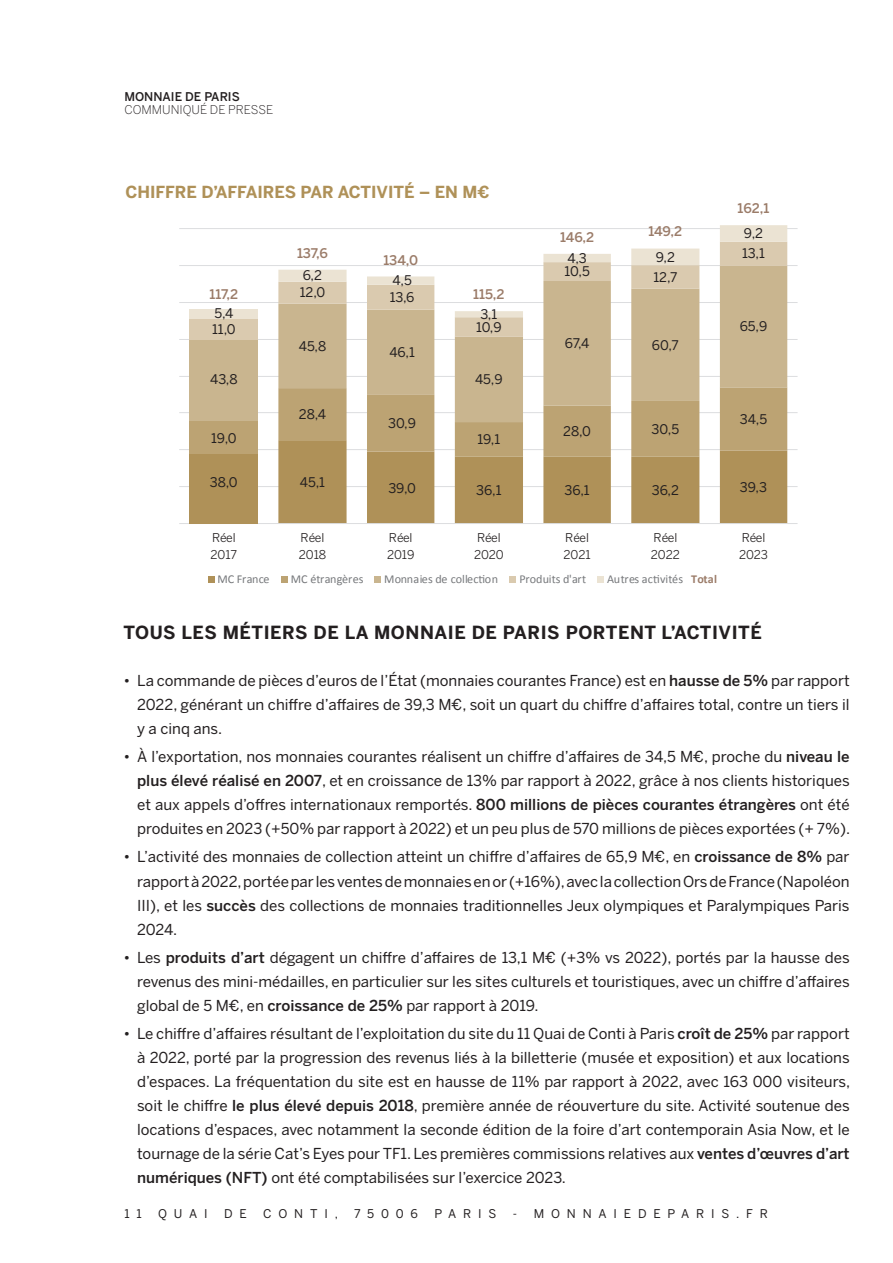
<style>
.page{position:relative;width:893px;height:1263px;background:#fff}
.page>*{position:absolute;margin:0;border:0;box-sizing:border-box;transform-origin:0 0}
.t1{font:700 18px "Benton Sans";letter-spacing:.03em;color:#231f20}
.t2{font:700 16.5px "Benton Sans";color:#af9158}
.t3{font:15px/24px "Benton Sans";color:#231f20;text-align:justify}
.t4{font:13.2px "Benton Sans";color:#231f20}
.t5{font:500 13.2px "Benton Sans";letter-spacing:-.005em;color:#9b7c69}
.t6{font:12px "Calibri";color:#76787b}
.t7{font:12px/16.2px "Benton Sans";letter-spacing:-.005em;color:#231f20}
.t8{font:12px "Benton Sans";letter-spacing:.57em;color:#231f20}
.t9{font:300 12px "Benton Sans";color:#231f20}
.t10{font:500 12px "Benton Sans";color:#231f20}
.s1{font-weight:700;color:#9b7c69}
.s2{font-weight:500}
</style>
<div class="page">
<hr style="left:179px;top:486px;width:619px;height:1px;background:#dcdddf">
<hr style="left:179px;top:449px;width:619px;height:1px;background:#dcdddf">
<hr style="left:179px;top:412px;width:619px;height:1px;background:#dcdddf">
<hr style="left:179px;top:376px;width:619px;height:1px;background:#dcdddf">
<hr style="left:179px;top:339px;width:619px;height:1px;background:#dcdddf">
<hr style="left:179px;top:302px;width:619px;height:1px;background:#dcdddf">
<hr style="left:179px;top:265px;width:619px;height:1px;background:#dcdddf">
<hr style="left:179px;top:228px;width:619px;height:1px;background:#dcdddf">
<svg style="left:278px;top:422px;width:509px;height:101px"></svg>
<svg style="left:278px;top:337px;width:509px;height:85px;fill:#c9b58f"></svg>
<svg style="left:278px;top:317px;width:509px;height:20px;fill:#c9b58f"></svg>
<svg style="left:278px;top:225px;width:509px;height:92px"></svg>
<hr style="left:179px;top:523px;width:619px;height:1px;background:#dcdddf">
<div style="left:208px;top:576px;width:7px;height:7px;background:#af9158"></div>
<div style="left:281px;top:576px;width:7px;height:7px;background:#bca373"></div>
<div style="left:375px;top:576px;width:6px;height:7px;background:#c9b58f"></div>
<div style="left:509px;top:576px;width:7px;height:7px;background:#dacaaf"></div>
<div style="left:597px;top:576px;width:7px;height:7px;background:#ebe3d3"></div>
<div style="left:190px;top:454px;width:68px;height:70px;background:#af9158"></div>
<div style="left:190px;top:420px;width:68px;height:34px;background:#bca373"></div>
<div style="left:190px;top:339px;width:68px;height:81px;background:#c9b58f"></div>
<div style="left:190px;top:319px;width:68px;height:20px;background:#dacaaf"></div>
<div style="left:190px;top:310px;width:68px;height:9px;background:#ebe3d3"></div>
<p class="t10" style="left:124px;top:89px;width:117px">MONNAIE DE PARIS</p>
<p class="t9" style="left:124px;top:103px;width:150px">COMMUNIQUÉ DE PRESSE</p>
<p class="t2" style="left:125px;top:182px;width:366px">CHIFFRE D’AFFAIRES PAR ACTIVITÉ – EN M€</p>
<p class="t5" style="left:297px;top:245px;width:32px">137,6</p>
<p class="t5" style="left:383px;top:252px;width:36px">134,0</p>
<p class="t5" style="left:209px;top:287px;width:30px">117,2</p>
<p class="t4" style="left:303px;top:268px;width:21px">6,2</p>
<p class="t4" style="left:392px;top:273px;width:21px">4,5</p>
<p class="t4" style="left:300px;top:285px;width:27px">12,0</p>
<p class="t4" style="left:390px;top:289px;width:26px">13,6</p>
<p class="t5" style="left:473px;top:287px;width:33px">115,2</p>
<p class="t4" style="left:214px;top:305px;width:20px">5,4</p>
<p class="t4" style="left:212px;top:322px;width:25px">11,0</p>
<p class="t4" style="left:480px;top:306px;width:18px">3,1</p>
<p class="t4" style="left:476px;top:319px;width:27px">10,9</p>
<p class="t4" style="left:299px;top:338px;width:29px">45,8</p>
<p class="t4" style="left:389px;top:344px;width:27px">46,1</p>
<p class="t4" style="left:210px;top:372px;width:29px">43,8</p>
<p class="t4" style="left:475px;top:372px;width:29px">45,9</p>
<p class="t4" style="left:299px;top:406px;width:29px">28,4</p>
<p class="t4" style="left:388px;top:415px;width:30px">30,9</p>
<p class="t4" style="left:211px;top:430px;width:27px">19,0</p>
<p class="t4" style="left:477px;top:432px;width:24px">19,1</p>
<p class="t5" style="left:560px;top:229px;width:36px">146,2</p>
<p class="t5" style="left:648px;top:224px;width:35px">149,2</p>
<p class="t4" style="left:567px;top:250px;width:21px">4,3</p>
<p class="t4" style="left:656px;top:249px;width:21px">9,2</p>
<p class="t4" style="left:564px;top:263px;width:27px">10,5</p>
<p class="t4" style="left:653px;top:269px;width:25px">12,7</p>
<p class="t4" style="left:565px;top:335px;width:26px">67,4</p>
<p class="t4" style="left:652px;top:337px;width:28px">60,7</p>
<p class="t4" style="left:563px;top:424px;width:29px">28,0</p>
<p class="t4" style="left:652px;top:421px;width:29px">30,5</p>
<p class="t5" style="left:738px;top:200px;width:33px">162,1</p>
<p class="t4" style="left:744px;top:225px;width:21px">9,2</p>
<p class="t4" style="left:742px;top:246px;width:24px">13,1</p>
<p class="t4" style="left:740px;top:319px;width:29px">65,9</p>
<p class="t4" style="left:740px;top:411px;width:29px">34,5</p>
<p class="t4" style="left:210px;top:474px;width:29px">38,0</p>
<p class="t4" style="left:300px;top:474px;width:27px">45,1</p>
<p class="t4" style="left:388px;top:480px;width:29px">39,0</p>
<p class="t4" style="left:476px;top:483px;width:27px">36,1</p>
<p class="t4" style="left:564px;top:483px;width:27px">36,1</p>
<p class="t4" style="left:652px;top:483px;width:29px">36,2</p>
<p class="t4" style="left:740px;top:480px;width:29px">39,3</p>
<p class="t7" style="left:212px;top:530px;width:25px">Réel</p>
<p class="t7" style="left:301px;top:530px;width:25px">Réel</p>
<p class="t7" style="left:211px;top:546px;width:28px">2017</p>
<p class="t7" style="left:299px;top:546px;width:29px">2018</p>
<p class="t7" style="left:387px;top:530px;width:29px">Réel<br>2019</p>
<p class="t7" style="left:474px;top:530px;width:31px">Réel<br>2020</p>
<p class="t7" style="left:564px;top:530px;width:29px">Réel<br>2021</p>
<p class="t7" style="left:651px;top:530px;width:30px">Réel<br>2022</p>
<p class="t7" style="left:739px;top:530px;width:30px">Réel<br>2023</p>
<p class="t6" style="left:217px;top:571px;width:54px">MC France</p>
<p class="t6" style="left:291px;top:571px;width:74px">MC étrangères</p>
<p class="t6" style="left:384px;top:571px;width:115px">Monnaies de collection</p>
<p class="t6" style="left:519px;top:571px;width:68px">Produits d'art</p>
<p class="t6" style="left:607px;top:571px;width:111px">Autres activités <span class="s1">Total</span></p>
<p class="t1" style="left:124px;top:622px;width:640px">TOUS LES MÉTIERS DE LA MONNAIE DE PARIS PORTENT L’ACTIVITÉ</p>
<p class="t3" style="left:137px;top:668px;width:714px;text-indent:-14px">• La commande de pièces d’euros de l’État (monnaies courantes France) est en <span class="s2">hausse de 5%</span> par rapport 2022, générant un chiffre d’affaires de 39,3 M€, soit un quart du chiffre d’affaires total, contre un tiers il y a cinq ans.</p>
<p class="t3" style="left:137px;top:745px;width:714px;text-indent:-14px">• À l’exportation, nos monnaies courantes réalisent un chiffre d’affaires de 34,5 M€, proche du <span class="s2">niveau le plus élevé réalisé en 2007</span>, et en croissance de 13% par rapport à 2022, grâce à nos clients historiques et aux appels d’offres internationaux remportés. <span class="s2">800 millions de pièces courantes étrangères</span> ont été produites en 2023 (+50% par rapport à 2022) et un peu plus de 570 millions de pièces exportées (+ 7%).</p>
<p class="t3" style="left:137px;top:845px;width:714px;text-indent:-14px">• L’activité des monnaies de collection atteint un chiffre d’affaires de 65,9 M€, en <span class="s2">croissance de 8%</span> par rapport à 2022, portée par les ventes de monnaies en or (+16%), avec la collection Ors de France (Napoléon III), et les <span class="s2">succès</span> des collections de monnaies traditionnelles Jeux olympiques et Paralympiques Paris 2024.</p>
<p class="t3" style="left:137px;top:945px;width:714px;text-indent:-14px">• Les <span class="s2">produits d’art</span> dégagent un chiffre d’affaires de 13,1 M€ (+3% vs 2022), portés par la hausse des revenus des mini-médailles, en particulier sur les sites culturels et touristiques, avec un chiffre d’affaires global de 5 M€, en <span class="s2">croissance de 25%</span> par rapport à 2019.</p>
<p class="t3" style="left:137px;top:1021px;width:714px;text-indent:-14px">• Le chiffre d’affaires résultant de l’exploitation du site du 11 Quai de Conti à Paris <span class="s2">croît de 25%</span> par rapport à 2022, porté par la progression des revenus liés à la billetterie (musée et exposition) et aux locations d’espaces. La fréquentation du site est en hausse de 11% par rapport à 2022, avec 163 000 visiteurs, soit le chiffre <span class="s2">le plus élevé depuis 2018</span>, première année de réouverture du site. Activité soutenue des locations d’espaces, avec notamment la seconde édition de la foire d’art contemporain Asia Now, et le tournage de la série Cat’s Eyes pour TF1. Les premières commissions relatives aux <span class="s2">ventes d’œuvres d’art numériques (NFT)</span> ont été comptabilisées sur l’exercice 2023.</p>
<p class="t8" style="left:124px;top:1207px;width:19px">1 1</p>
<p class="t8" style="left:158px;top:1207px;width:51px">QUAI</p>
<p class="t8" style="left:224px;top:1207px;width:24px">D E</p>
<p class="t8" style="left:263px;top:1207px;width:76px">CONTI,</p>
<p class="t8" style="left:354px;top:1207px;width:65px">75006</p>
<p class="t8" style="left:435px;top:1207px;width:63px">PARIS</p>
<p class="t8" style="left:513px;top:1207px;width:256px">- MONNAIEDEPARIS.FR</p>
</div>
